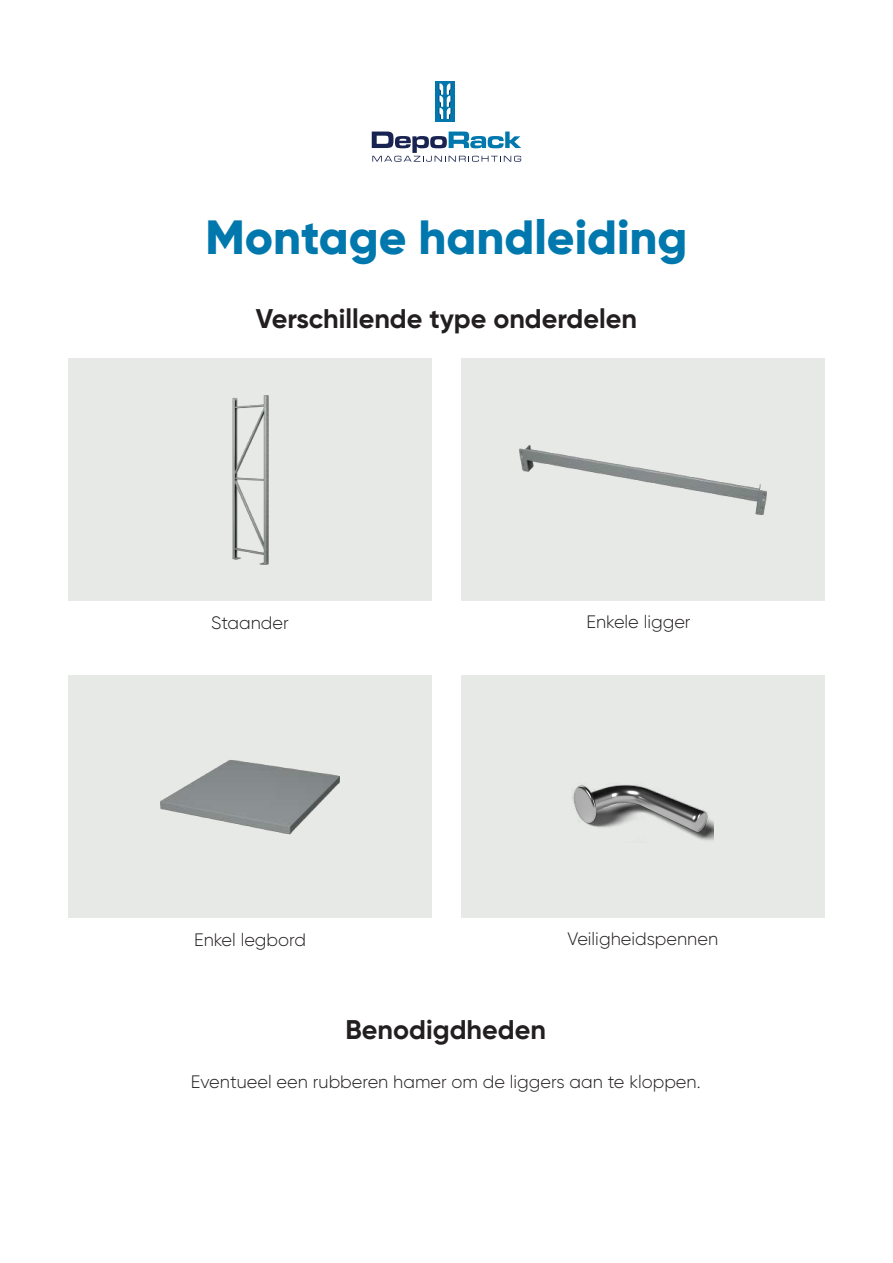
<style>
.page{position:relative;width:893px;height:1263px;background:#fff}
.page>*{position:absolute;margin:0;border:0;box-sizing:border-box;transform-origin:0 0}
.t1{font:800 48px "Gilroy";color:#0078ad}
.t2{font:700 27px "Gilroy";color:#231f20}
.t3{font:300 18px "Gilroy";color:#231f20}
</style>
<div class="page">
<svg style="left:372px;top:132px;width:149px;height:30px"></svg>
<div style="left:435px;top:81px;width:19px;height:41px;background:#0078ad"></div>
<svg style="left:439px;top:83px;width:12px;height:36px"></svg>
<div style="left:68px;top:359px;width:364px;height:242px;background:#e7e9e7"></div>
<div style="left:461px;top:359px;width:363px;height:242px;background:#e7e9e7"></div>
<div style="left:461px;top:675px;width:363px;height:242px;background:#e7e9e7"></div>
<img style="left:232px;top:395px;width:36px;height:169px">
<img style="left:519px;top:445px;width:247px;height:70px">
<div style="left:68px;top:676px;width:364px;height:242px;background:#e7e9e7"></div>
<img style="left:161px;top:760px;width:178px;height:75px">
<img style="left:572px;top:784px;width:142px;height:57px">
<h1 class="t1" style="left:206px;top:207px;width:483px">Montage handleiding</h1>
<h2 class="t2" style="left:256px;top:302px;width:383px">Verschillende type onderdelen</h2>
<p class="t3" style="left:211px;top:611px;width:79px">Staander</p>
<p class="t3" style="left:194px;top:928px;width:113px">Enkel legbord</p>
<p class="t3" style="left:586px;top:611px;width:106px">Enkele ligger</p>
<p class="t3" style="left:568px;top:927px;width:152px">Veiligheidspennen</p>
<h2 class="t2" style="left:345px;top:1012px;width:202px">Benodigdheden</h2>
<p class="t3" style="left:191px;top:1070px;width:511px">Eventueel een rubberen hamer om de liggers aan te kloppen.</p>
</div>
